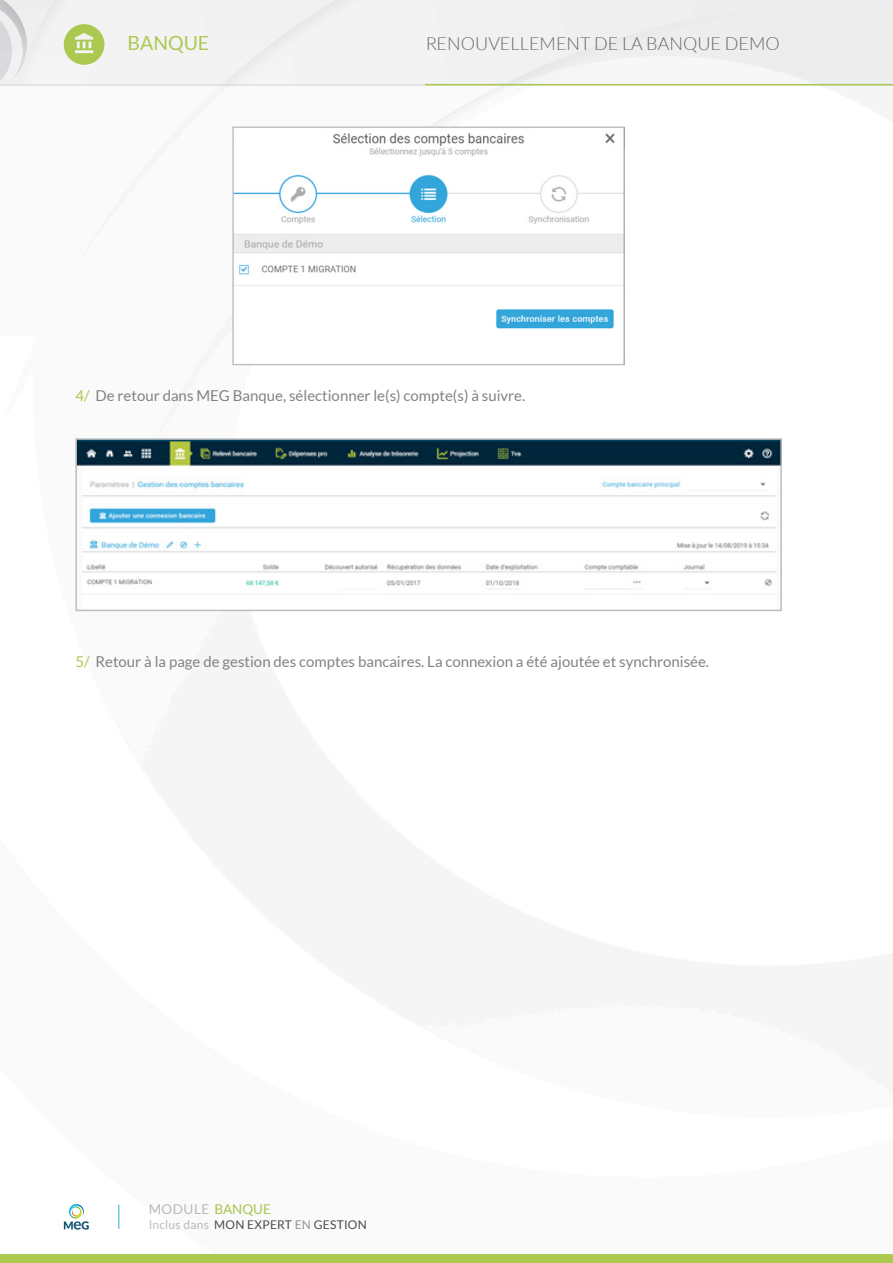
<style>
.page{position:relative;width:893px;height:1263px;background:#fff}
.page>*{position:absolute;margin:0;border:0;box-sizing:border-box;transform-origin:0 0}
.t1{font:19.5px "Lato";color:#acc950}
.t2{font:300 18px "Lato";color:#6c6d70}
.t3{font:15px "Lato";color:#808285}
.t4{font:13.5px "Lato";letter-spacing:.02em;color:#bcbdc0}
.t5{font:12px "Lato";letter-spacing:.02em;color:#4b4c4d}
.s1{color:#acc950}
.s2{color:#bcbdc0}
.s3{color:#939598}
</style>
<div class="page">
<div style="left:0;top:0;width:893px;height:85px;background:#f2f3f4"></div>
<hr style="left:0;top:85px;width:893px;height:1px;background:#a8a9ad">
<img style="left:234px;top:133px;width:389px;height:196px">
<div style="left:232px;top:126px;width:393px;height:239px;border:1px solid #bcbdc0"></div>
<img style="left:78px;top:441px;width:701px;height:149px">
<div style="left:75px;top:438px;width:707px;height:173px;border:2px solid #bcbdc0"></div>
<div style="left:0;top:1254px;width:893px;height:9px;background:#acc950"></div>
<svg style="left:63px;top:1204px;width:26px;height:26px"></svg>
<svg style="left:118px;top:1205px;width:1px;height:24px"></svg>
<svg style="left:64px;top:24px;width:40px;height:41px"></svg>
<hr style="left:425px;top:84px;width:468px;height:1px;background:#acc950">
<svg style="left:0;top:0;width:27px;height:86px"></svg>
<h1 class="t1" style="left:128px;top:32px;width:83px">BANQUE</h1>
<p class="t2" style="left:425px;top:34px;width:356px">RENOUVELLEMENT DE LA BANQUE DEMO</p>
<p class="t3" style="left:75px;top:387px;width:451px"><span class="s1">4/</span> De retour dans MEG Banque, sélectionner le(s) compte(s) à suivre.</p>
<p class="t3" style="left:75px;top:654px;width:635px"><span class="s1">5/</span> Retour à la page de gestion des comptes bancaires. La connexion a été ajoutée et synchronisée.</p>
<p class="t4" style="left:149px;top:1202px;width:124px">MODULE <span class="s1">BANQUE</span></p>
<p class="t5" style="left:149px;top:1218px;width:220px"><span class="s2">Inclus dans</span> MON EXPERT <span class="s3">EN</span> GESTION</p>
</div>
